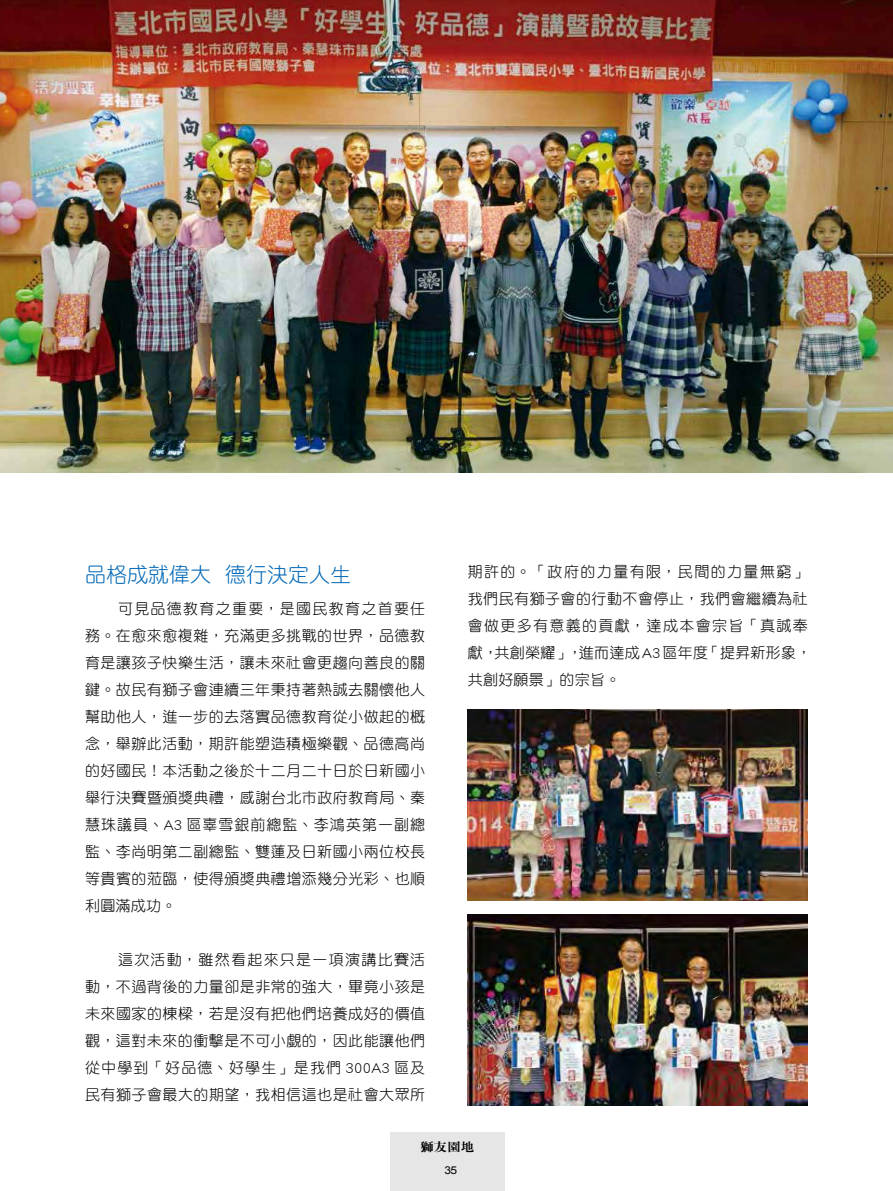
<style>
.page{position:relative;width:893px;height:1191px;background:#fff}
.page>*{position:absolute;margin:0;border:0;box-sizing:border-box;transform-origin:0 0}
.t1{font:21px "DF Yuan Std W3";color:#0068b7}
.t2{font:15px/27px "DF Yuan Std W3";letter-spacing:.035em;color:#000;text-align:justify}
.t3{font:12.15px "DF Ming XB HK BF";color:#000;scale:1.11 1}
.t4{font:10.8px "Arial";color:#000;scale:1.11 1}
</style>
<div class="page">
<div style="left:391px;top:1132px;width:114px;height:59px;background:#e6e6e6"></div>
<img style="left:0;top:0;width:893px;height:472px">
<img style="left:468px;top:710px;width:340px;height:191px">
<img style="left:468px;top:915px;width:340px;height:191px">
<h1 class="t1" style="left:85px;top:563px;width:267px">品格成就偉大 德行決定人生</h1>
<p class="t2" style="left:85px;top:595px;width:342px;text-indent:33px">可見品德教育之重要，是國民教育之首要任務。在愈來愈複雜，充滿更多挑戰的世界，品德教育是讓孩子快樂生活，讓未來社會更趨向善良的關鍵。故民有獅子會連續三年秉持著熱誠去關懷他人幫助他人，進一步的去落實品德教育從小做起的概念，舉辦此活動，期許能塑造積極樂觀、品德高尚的好國民！本活動之後於十二月二十日於日新國小舉行決賽暨頒獎典禮，感謝台北市政府教育局、秦慧珠議員、A3 區辜雪銀前總監、李鴻英第一副總監、李尚明第二副總監、雙蓮及日新國小兩位校長等貴賓的蒞臨，使得頒獎典禮增添幾分光彩、也順利圓滿成功。</p>
<p class="t2" style="left:85px;top:946px;width:342px;text-indent:33px">這次活動，雖然看起來只是一項演講比賽活動，不過背後的力量卻是非常的強大，畢竟小孩是未來國家的棟樑，若是沒有把他們培養成好的價值觀，這對未來的衝擊是不可小覷的，因此能讓他們從中學到「好品德、好學生」是我們 300A3 區及民有獅子會最大的期望，我相信這也是社會大眾所</p>
<p class="t2" style="left:468px;top:557px;width:345px;text-align:left">期許的。「政府的力量有限，民間的力量無窮」我們民有獅子會的行動不會停止，我們會繼續為社會做更多有意義的貢獻，達成本會宗旨「真誠奉獻，共創榮耀」，進而達成A3區年度「提昇新形象，共創好願景」的宗旨。</p>
<p class="t3" style="left:420px;top:1141px;width:50px">獅友園地</p>
<p class="t4" style="left:445px;top:1162px;width:13px">35</p>
</div>
